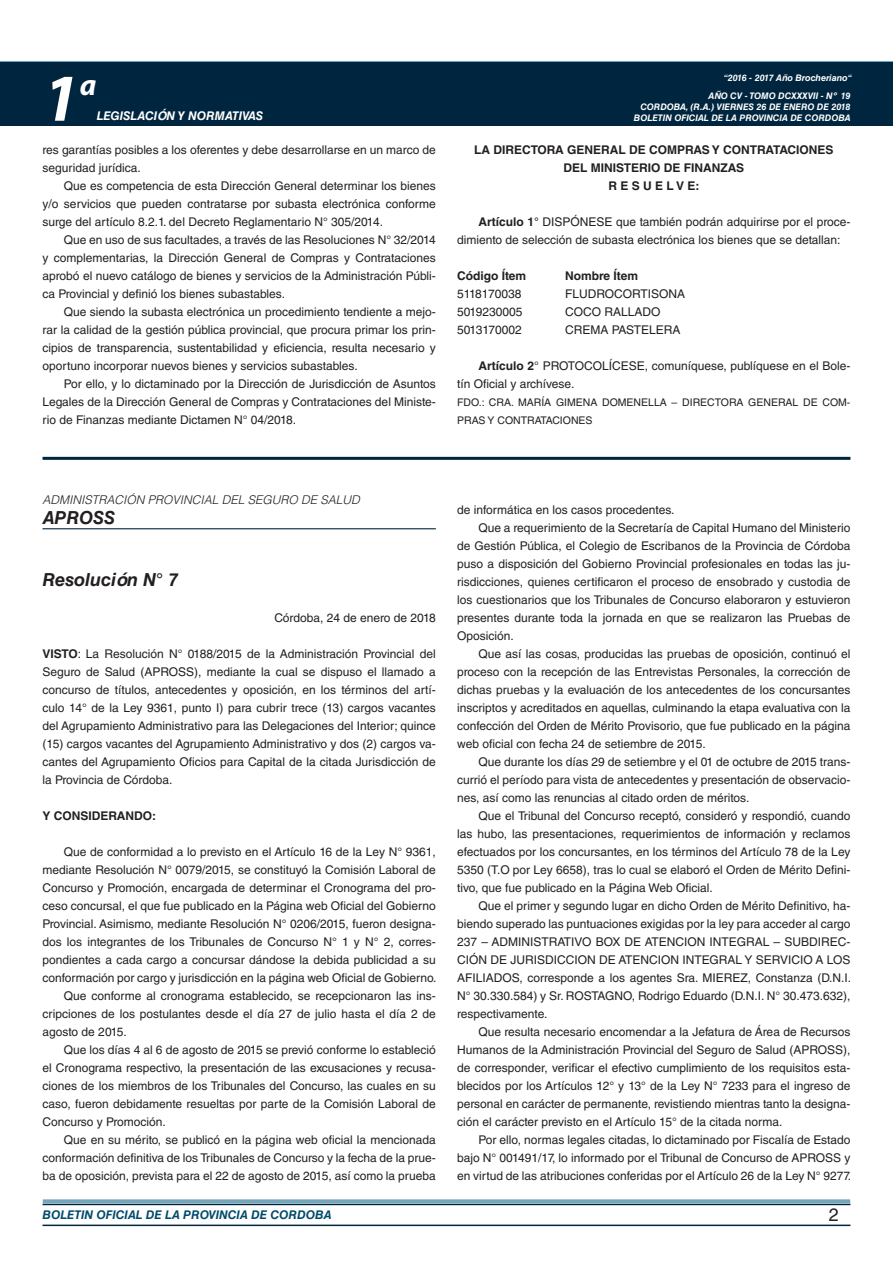
<style>
.page{position:relative;width:893px;height:1263px;background:#fff}
.page>*{position:absolute;margin:0;border:0;box-sizing:border-box;transform-origin:0 0}
.t1{font:italic 700 67.5px "Myriad Pro";color:#fff}
.t2{font:italic 700 30px "Myriad Pro";color:#fff}
.DOC__N{font:italic 700 18px "Helvetica LT Std";color:#231f20}
.NOMBRE_DE_MINISTERIO{font:italic 700 18px "Helvetica LT Std";color:#231f20}
.t3{font:18px "Helvetica LT Std";color:#231f20}
.TEXTO_BASE{font:12px/18px "Helvetica LT Std";color:#231f20;text-align:justify}
.TEXTO_BASE-2{font:700 12px "Helvetica LT Std";color:#231f20}
.NOMBRE_DE_MINISTERIO-2{font:italic 300 12px "Helvetica LT Std";color:#231f20}
.t4{font:italic 700 12px "Helvetica LT Std";color:#004b6c}
.t5{font:italic 700 12px "Helvetica LT Std";color:#fff}
.FIRMA{font:10.5px/18px "Helvetica LT Std";color:#231f20}
.t6{font:italic 700 9px/10.8px "Helvetica LT Std";color:#fff;text-align:right}
.s1{font-weight:700}
</style>
<div class="page">
<div style="left:0;top:61px;width:893px;height:6px;background:#73a5b8"></div>
<div style="left:0;top:62px;width:893px;height:64px;background:#00263f"></div>
<hr style="left:43px;top:1224px;width:807px;height:2px;background:#00263f">
<div style="left:42px;top:1198px;width:809px;height:8px;background:#fff;opacity:.75"></div>
<hr style="left:43px;top:457px;width:807px;height:3px;background:#00263f">
<hr style="left:43px;top:528px;width:393px;height:1px;background:#00263f">
<h1 class="t1" style="left:43px;top:54px;width:38px">1</h1>
<h2 class="t2" style="left:80px;top:66px;width:18px">a</h2>
<p class="t5" style="left:97px;top:109px;width:168px">LEGISLACIÓN Y NORMATIVAS</p>
<p class="TEXTO_BASE" style="left:43px;top:141px;width:395px">res garantías posibles a los oferentes y debe desarrollarse en un marco de seguridad jurídica.</p>
<p class="TEXTO_BASE" style="left:43px;top:177px;width:395px;text-indent:21px">Que es competencia de esta Dirección General determinar los bienes y/o servicios que pueden contratarse por subasta electrónica conforme surge del artículo 8.2.1. del Decreto Reglamentario N° 305/2014.</p>
<p class="TEXTO_BASE" style="left:43px;top:231px;width:395px;text-indent:21px">Que en uso de sus facultades, a través de las Resoluciones N° 32/2014 y complementarias, la Dirección General de Compras y Contrataciones aprobó el nuevo catálogo de bienes y servicios de la Administración Públi&shy;ca Provincial y definió los bienes subastables.</p>
<p class="TEXTO_BASE" style="left:43px;top:303px;width:395px;text-indent:21px">Que siendo la subasta electrónica un procedimiento tendiente a mejo&shy;rar la calidad de la gestión pública provincial, que procura primar los prin&shy;cipios de transparencia, sustentabilidad y eficiencia, resulta necesario y oportuno incorporar nuevos bienes y servicios subastables.</p>
<p class="TEXTO_BASE" style="left:43px;top:375px;width:395px;text-indent:21px">Por ello, y lo dictaminado por la Dirección de Jurisdicción de Asuntos Legales de la Dirección General de Compras y Contrataciones del Ministe&shy;rio de Finanzas mediante Dictamen N° 04/2018.</p>
<p class="t6" style="left:724px;top:72px;width:130px">“2016 - 2017 Año Brocheriano“</p>
<p class="t6" style="left:634px;top:91px;width:218px">AÑO CV - TOMO DCXXXVII - Nº 19<br>CORDOBA, (R.A.) VIERNES 26 DE ENERO DE 2018<br>BOLETIN OFICIAL DE LA PROVINCIA DE CORDOBA</p>
<p class="TEXTO_BASE-2" style="left:474px;top:142px;width:361px">LA DIRECTORA GENERAL DE COMPRAS Y CONTRATACIONES</p>
<p class="TEXTO_BASE-2" style="left:563px;top:160px;width:182px">DEL MINISTERIO DE FINANZAS</p>
<p class="TEXTO_BASE-2" style="left:608px;top:178px;width:93px">R E S U E L V E:</p>
<p class="TEXTO_BASE" style="left:457px;top:213px;width:395px;text-indent:21px"><span class="s1">Artículo 1°</span> DISPÓNESE que también podrán adquirirse por el proce&shy;dimiento de selección de subasta electrónica los bienes que se detallan:</p>
<p class="TEXTO_BASE-2" style="left:457px;top:268px;width:71px">Código Ítem</p>
<p class="TEXTO_BASE-2" style="left:565px;top:268px;width:74px">Nombre Ítem</p>
<p class="TEXTO_BASE" style="left:457px;top:285px;width:66px">5118170038</p>
<p class="TEXTO_BASE" style="left:565px;top:285px;width:122px">FLUDROCORTISONA</p>
<p class="TEXTO_BASE" style="left:457px;top:303px;width:67px">5019230005</p>
<p class="TEXTO_BASE" style="left:565px;top:303px;width:97px">COCO RALLADO</p>
<p class="TEXTO_BASE" style="left:457px;top:321px;width:66px">5013170002</p>
<p class="TEXTO_BASE" style="left:565px;top:321px;width:117px">CREMA PASTELERA</p>
<p class="TEXTO_BASE" style="left:457px;top:357px;width:395px;text-indent:21px"><span class="s1">Artículo 2</span>° PROTOCOLÍCESE, comuníquese, publíquese en el Bole&shy;tín Oficial y archívese.</p>
<p class="FIRMA" style="left:457px;top:393px;width:395px">FDO.: CRA. MARÍA GIMENA DOMENELLA – DIRECTORA GENERAL DE COM-<br>PRAS Y CONTRATACIONES</p>
<p class="NOMBRE_DE_MINISTERIO-2" style="left:43px;top:493px;width:319px">ADMINISTRACIÓN PROVINCIAL DEL SEGURO DE SALUD</p>
<p class="NOMBRE_DE_MINISTERIO" style="left:43px;top:507px;width:74px">APROSS</p>
<p class="DOC__N" style="left:43px;top:568px;width:137px">Resolución N° 7</p>
<p class="TEXTO_BASE" style="left:274px;top:609px;width:163px">Córdoba, 24 de enero de 2018</p>
<p class="TEXTO_BASE" style="left:43px;top:645px;width:395px"><span class="s1">VISTO</span>: La Resolución N° 0188/2015 de la Administración Provincial del Seguro de Salud (APROSS), mediante la cual se dispuso el llamado a concurso de títulos, antecedentes y oposición, en los términos del artí&shy;culo 14° de la Ley 9361, punto I) para cubrir trece (13) cargos vacantes del Agrupamiento Administrativo para las Delegaciones del Interior; quince (15) cargos vacantes del Agrupamiento Administrativo y dos (2) cargos va&shy;cantes del Agrupamiento Oficios para Capital de la citada Jurisdicción de la Provincia de Córdoba.</p>
<p class="TEXTO_BASE-2" style="left:43px;top:808px;width:115px">Y CONSIDERANDO:</p>
<p class="TEXTO_BASE" style="left:43px;top:843px;width:396px;text-indent:21px">Que de conformidad a lo previsto en el Artículo 16 de la Ley N° 9361, mediante Resolución N° 0079/2015, se constituyó la Comisión Laboral de Concurso y Promoción, encargada de determinar el Cronograma del pro&shy;ceso concursal, el que fue publicado en la Página web Oficial del Gobierno Provincial. Asimismo, mediante Resolución N° 0206/2015, fueron designa&shy;dos los integrantes de los Tribunales de Concurso N° 1 y N° 2, corres&shy;pondientes a cada cargo a concursar dándose la debida publicidad a su conformación por cargo y jurisdicción en la página web Oficial de Gobierno.</p>
<p class="TEXTO_BASE" style="left:43px;top:987px;width:395px;text-indent:21px">Que conforme al cronograma establecido, se recepcionaron las ins&shy;cripciones de los postulantes desde el día 27 de julio hasta el día 2 de agosto de 2015.</p>
<p class="TEXTO_BASE" style="left:43px;top:1041px;width:395px;text-indent:21px">Que los días 4 al 6 de agosto de 2015 se previó conforme lo estableció el Cronograma respectivo, la presentación de las excusaciones y recusa&shy;ciones de los miembros de los Tribunales del Concurso, las cuales en su caso, fueron debidamente resueltas por parte de la Comisión Laboral de Concurso y Promoción.</p>
<p class="TEXTO_BASE" style="left:43px;top:1131px;width:395px;text-indent:21px">Que en su mérito, se publicó en la página web oficial la mencionada conformación definitiva de los Tribunales de Concurso y la fecha de la prue&shy;ba de oposición, prevista para el 22 de agosto de 2015, así como la prueba</p>
<p class="TEXTO_BASE" style="left:457px;top:501px;width:219px">de informática en los casos procedentes.</p>
<p class="TEXTO_BASE" style="left:457px;top:519px;width:395px;text-indent:21px">Que a requerimiento de la Secretaría de Capital Humano del Ministerio de Gestión Pública, el Colegio de Escribanos de la Provincia de Córdoba puso a disposición del Gobierno Provincial profesionales en todas las ju&shy;risdicciones, quienes certificaron el proceso de ensobrado y custodia de los cuestionarios que los Tribunales de Concurso elaboraron y estuvieron presentes durante toda la jornada en que se realizaron las Pruebas de Oposición.</p>
<p class="TEXTO_BASE" style="left:457px;top:645px;width:395px;text-indent:21px">Que así las cosas, producidas las pruebas de oposición, continuó el proceso con la recepción de las Entrevistas Personales, la corrección de dichas pruebas y la evaluación de los antecedentes de los concursantes inscriptos y acreditados en aquellas, culminando la etapa evaluativa con la confección del Orden de Mérito Provisorio, que fue publicado en la página web oficial con fecha 24 de setiembre de 2015.</p>
<p class="TEXTO_BASE" style="left:457px;top:753px;width:395px;text-indent:21px">Que durante los días 29 de setiembre y el 01 de octubre de 2015 trans&shy;currió el período para vista de antecedentes y presentación de observacio&shy;nes, así como las renuncias al citado orden de méritos.</p>
<p class="TEXTO_BASE" style="left:457px;top:807px;width:395px;text-indent:21px">Que el Tribunal del Concurso receptó, consideró y respondió, cuando las hubo, las presentaciones, requerimientos de información y reclamos efectuados por los concursantes, en los términos del Artículo 78 de la Ley 5350 (T.O por Ley 6658), tras lo cual se elaboró el Orden de Mérito Defini&shy;tivo, que fue publicado en la Página Web Oficial.</p>
<p class="TEXTO_BASE" style="left:457px;top:897px;width:396px;text-indent:21px">Que el primer y segundo lugar en dicho Orden de Mérito Definitivo, ha&shy;biendo superado las puntuaciones exigidas por la ley para acceder al cargo 237 – ADMINISTRATIVO BOX DE ATENCION INTEGRAL – SUBDIREC-CIÓN DE JURISDICCION DE ATENCION INTEGRAL Y SERVICIO A LOS AFILIADOS, corresponde a los agentes Sra. MIEREZ, Constanza (D.N.I.<br>N° 30.330.584) y Sr. ROSTAGNO, Rodrigo Eduardo (D.N.I. N° 30.473.632), respectivamente.</p>
<p class="TEXTO_BASE" style="left:457px;top:1023px;width:395px;text-indent:21px">Que resulta necesario encomendar a la Jefatura de Área de Recursos Humanos de la Administración Provincial del Seguro de Salud (APROSS), de corresponder, verificar el efectivo cumplimiento de los requisitos esta&shy;blecidos por los Artículos 12° y 13° de la Ley N° 7233 para el ingreso de personal en carácter de permanente, revistiendo mientras tanto la designa&shy;ción el carácter previsto en el Artículo 15° de la citada norma.</p>
<p class="TEXTO_BASE" style="left:457px;top:1131px;width:396px;text-indent:21px">Por ello, normas legales citadas, lo dictaminado por Fiscalía de Estado bajo N° 001491/17, lo informado por el Tribunal de Concurso de APROSS y en virtud de las atribuciones conferidas por el Artículo 26 de la Ley N° 9277.</p>
<p class="t4" style="left:43px;top:1208px;width:290px">BOLETIN OFICIAL DE LA PROVINCIA DE CORDOBA</p>
<p class="t3" style="left:829px;top:1204px;width:12px">2</p>
</div>
